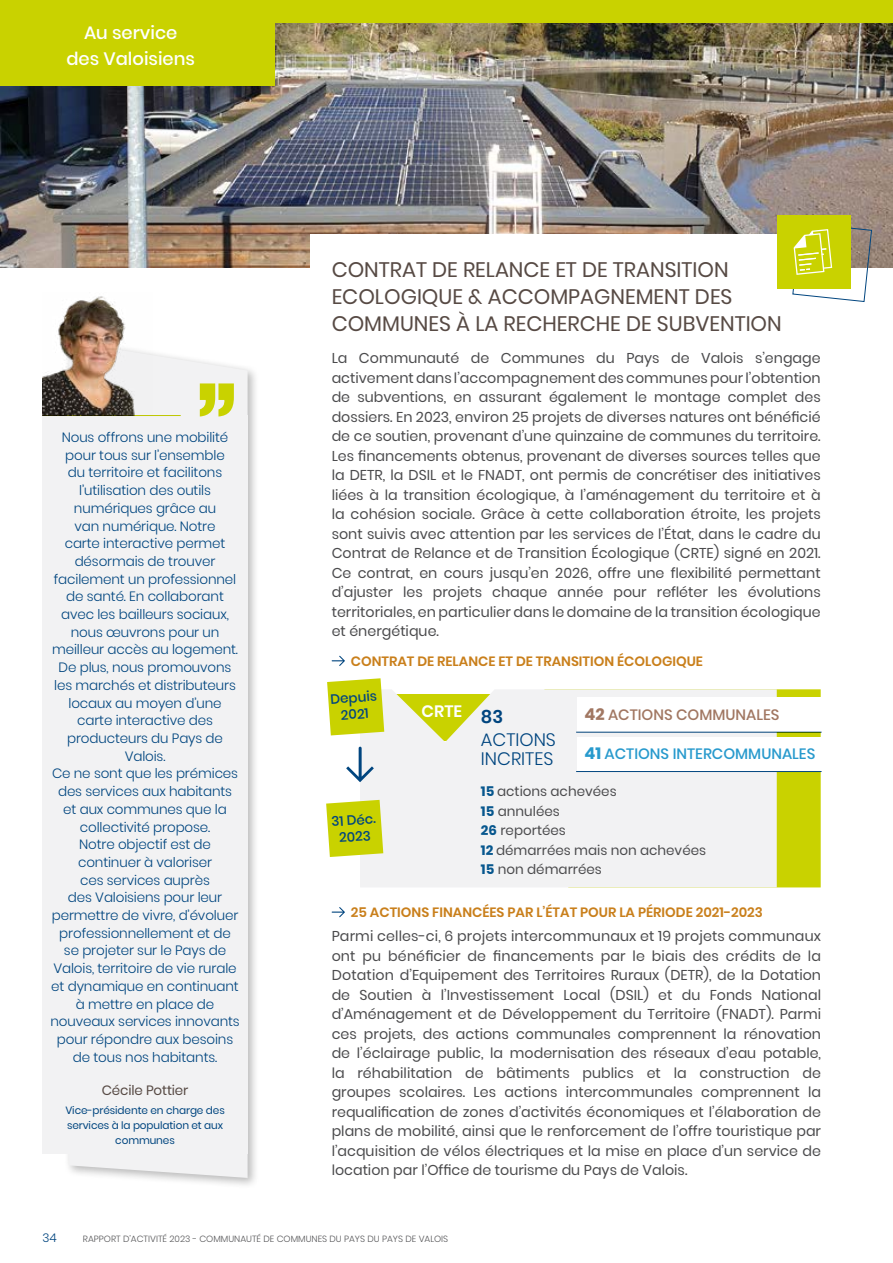
<style>
.page{position:relative;width:893px;height:1263px;background:#fff}
.page>*{position:absolute;margin:0;border:0;box-sizing:border-box;transform-origin:0 0}
.t1{font:21px/27px "Poppins";color:#574a44}
.t2{font:500 18px/26.5px "Poppins";color:#fff;text-align:center}
.t3{font:300 18px/19.4px "Poppins";color:#00457f}
.t4{font:600 18px "Poppins";color:#00457f}
.t5{font:600 16.5px "Poppins";color:#fff}
.t6{font:500 15px "Poppins";color:#289acd}
.t7{font:500 15px "Poppins";color:#a17762}
.t8{font:14.25px/19.5px "Poppins";color:#4b4b4d;text-align:justify}
.t9{font:300 13.5px/17.7px "Poppins";letter-spacing:-.01em;color:#00457f;text-align:center}
.t10{font:600 13.5px "Poppins";color:#c97f1b}
.t11{font:13.5px/19.5px "Poppins";color:#4b4b4d}
.t12{font:500 13.5px/16.5px "Poppins";color:#00457f;text-align:center}
.t13{font:13.5px "Poppins";letter-spacing:-.01em;color:#574a44}
.t14{font:300 12px "Poppins";color:#00457f}
.t15{font:10.5px/15px "Poppins";letter-spacing:-.01em;color:#00457f;text-align:center}
.t16{font:300 9px "Poppins";color:#58585a}
.s1{font-weight:700;font-size:16.35px}
.s2{font-weight:700;color:#07578e}
</style>
<div class="page">
<div style="left:777px;top:689px;width:44px;height:198px;background:#c9d200"></div>
<div style="left:360px;top:689px;width:417px;height:198px;background:#f2f2f3"></div>
<img style="left:0;top:22px;width:893px;height:246px">
<div style="left:0;top:0;width:893px;height:22px;background:#c9d200"></div>
<hr style="left:892px;top:0;width:1px;height:83px;background:#c9d200">
<div style="left:0;top:0;width:274px;height:85px;background:#c9d200"></div>
<div style="left:310px;top:234px;width:532px;height:412px;background:#fff"></div>
<div style="left:777px;top:215px;width:74px;height:74px;background:#c9d200"></div>
<svg style="left:792px;top:222px;width:80px;height:80px"></svg>
<div style="left:64px;top:337px;width:195px;height:852px;background:#000;opacity:.28"></div>
<svg style="left:69px;top:342px;width:179px;height:836px;fill:#f2f2f3"></svg>
<div style="left:43px;top:415px;width:205px;height:739px;background:#f2f2f3"></div>
<svg style="left:200px;top:383px;width:34px;height:33px"></svg>
<img style="left:43px;top:296px;width:109px;height:119px">
<hr style="left:43px;top:415px;width:138px;height:1px;background:#c9d200">
<svg style="left:346px;top:747px;width:28px;height:35px"></svg>
<svg style="left:332px;top:907px;width:13px;height:10px"></svg>
<svg style="left:332px;top:656px;width:13px;height:10px"></svg>
<div style="left:578px;top:698px;width:243px;height:34px;background:#fff"></div>
<div style="left:578px;top:737px;width:243px;height:35px;background:#fff"></div>
<svg style="left:327px;top:678px;width:57px;height:57px;background:#ced61d"></svg>
<svg style="left:326px;top:800px;width:57px;height:57px;background:#ced61d"></svg>
<hr style="left:576px;top:732px;width:246px;height:1px;background:#00457f">
<hr style="left:576px;top:771px;width:246px;height:1px;background:#00457f">
<p class="t2" style="left:66px;top:19px;width:130px">Au service des Valoisiens</p>
<p class="t9" style="left:50px;top:429px;width:191px">Nous offrons une mobilité pour tous sur l’ensemble<br>du territoire et facilitons l’utilisation des outils numériques grâce au<br>van numérique. Notre<br>carte interactive permet désormais de trouver facilement un professionnel de santé. En collaborant avec les bailleurs sociaux, nous œuvrons pour un meilleur accès au logement.<br>De plus, nous promouvons les marchés et distributeurs locaux au moyen d’une carte interactive des producteurs du Pays de<br>Valois.<br>Ce ne sont que les prémices des services aux habitants et aux communes que la collectivité propose.<br>Notre objectif est de continuer à valoriser<br>ces services auprès<br>des Valoisiens pour leur permettre de vivre, d’évoluer professionnellement et de se projeter sur le Pays de<br>Valois, territoire de vie rurale et dynamique en continuant à mettre en place de nouveaux services innovants pour répondre aux besoins de tous nos habitants.</p>
<p class="t13" style="left:102px;top:1082px;width:88px">Cécile Pottier</p>
<p class="t15" style="left:65px;top:1103px;width:161px">Vice-présidente en charge des services à la population et aux communes</p>
<h1 class="t1" style="left:332px;top:256px;width:452px">CONTRAT DE RELANCE ET DE TRANSITION<br>ECOLOGIQUE &amp; ACCOMPAGNEMENT DES<br>COMMUNES À LA RECHERCHE DE SUBVENTION</h1>
<p class="t8" style="left:332px;top:349px;width:491px">La Communauté de Communes du Pays de Valois s’engage activement dans l’accompagnement des communes pour l’obtention de subventions, en assurant également le montage complet des dossiers. En 2023, environ 25 projets de diverses natures ont bénéficié de ce soutien, provenant d’une quinzaine de communes du territoire.<br>Les financements obtenus, provenant de diverses sources telles que la DETR, la DSIL et le FNADT, ont permis de concrétiser des initiatives liées à la transition écologique, à l’aménagement du territoire et à la cohésion sociale. Grâce à cette collaboration étroite, les projets sont suivis avec attention par les services de l’État, dans le cadre du Contrat de Relance et de Transition Écologique (CRTE) signé en 2021.<br>Ce contrat, en cours jusqu’en 2026, offre une flexibilité permettant d’ajuster les projets chaque année pour refléter les évolutions territoriales, en particulier dans le domaine de la transition écologique et énergétique.</p>
<p class="t10" style="left:351px;top:653px;width:354px">CONTRAT DE RELANCE ET DE TRANSITION ÉCOLOGIQUE</p>
<p class="t12" style="left:330px;top:691px;width:48px;rotate:-4deg">Depuis<br>2021</p>
<p class="t5" style="left:422px;top:701px;width:42px">CRTE</p>
<p class="t7" style="left:584px;top:706px;width:197px"><span class="s1">42</span> ACTIONS COMMUNALES</p>
<p class="t6" style="left:584px;top:745px;width:232px"><span class="s1">41</span> ACTIONS INTERCOMMUNALES</p>
<p class="t4" style="left:481px;top:706px;width:24px">83</p>
<p class="t3" style="left:481px;top:730px;width:77px">ACTIONS<br>INCRITES</p>
<p class="t12" style="left:331px;top:813px;width:46px;rotate:-4deg">31 Déc.<br>2023</p>
<p class="t11" style="left:481px;top:782px;width:227px"><span class="s2">15</span> actions achevées<br><span class="s2">15</span> annulées<br><span class="s2">26</span> reportées<br><span class="s2">12</span> démarrées mais non achevées<br><span class="s2">15</span> non démarrées</p>
<p class="t10" style="left:351px;top:905px;width:414px">25 ACTIONS FINANCÉES PAR L’ÉTAT POUR LA PÉRIODE 2021-2023</p>
<p class="t8" style="left:332px;top:926px;width:491px">Parmi celles-ci, 6 projets intercommunaux et 19 projets communaux ont pu bénéficier de financements par le biais des crédits de la Dotation d’Equipement des Territoires Ruraux (DETR), de la Dotation de Soutien à l’Investissement Local (DSIL) et du Fonds National d’Aménagement et de Développement du Territoire (FNADT). Parmi ces projets, des actions communales comprennent la rénovation de l’éclairage public, la modernisation des réseaux d’eau potable, la réhabilitation de bâtiments publics et la construction de groupes scolaires. Les actions intercommunales comprennent la requalification de zones d’activités économiques et l’élaboration de plans de mobilité, ainsi que le renforcement de l’offre touristique par l’acquisition de vélos électriques et la mise en place d’un service de location par l’Office de tourisme du Pays de Valois.</p>
<p class="t14" style="left:43px;top:1230px;width:16px">34</p>
<p class="t16" style="left:83px;top:1233px;width:367px">RAPPORT D’ACTIVITÉ 2023 - COMMUNAUTÉ DE COMMUNES DU PAYS DU PAYS DE VALOIS</p>
</div>
